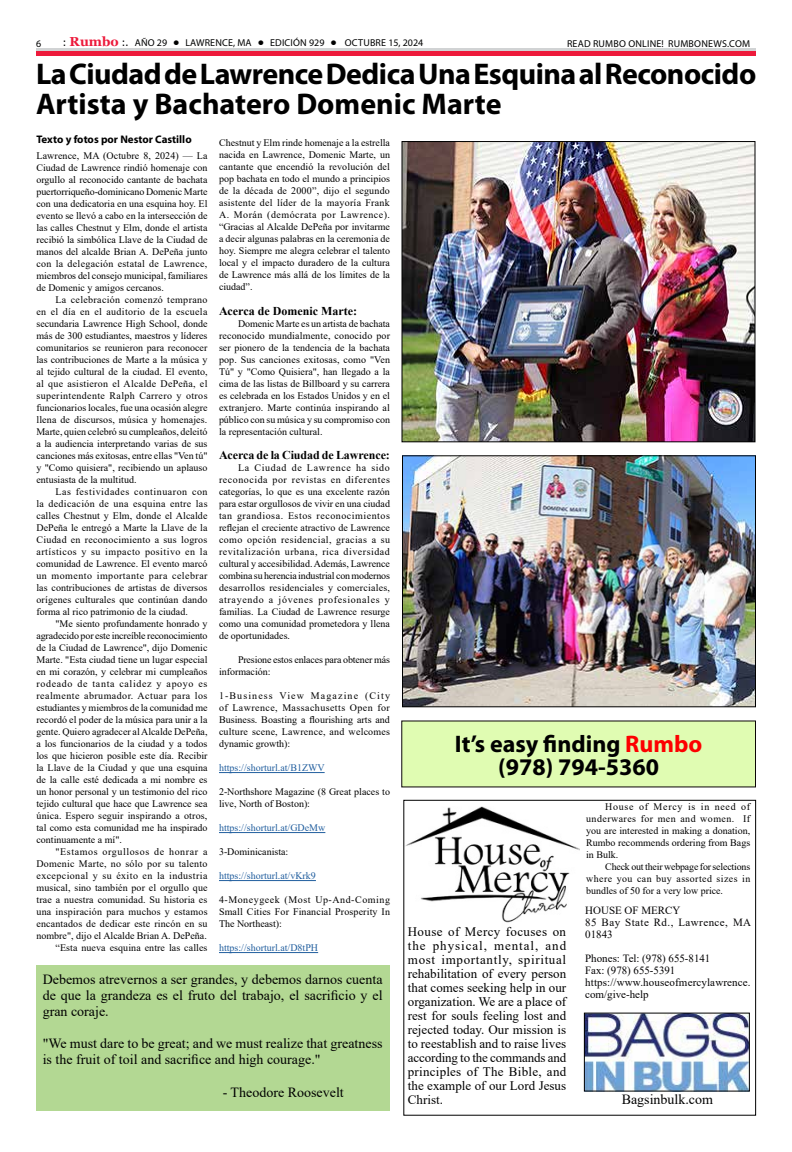
<style>
.page{position:relative;width:792px;height:1152px;background:#fff}
.page>*{position:absolute;margin:0;border:0;box-sizing:border-box;transform-origin:0 0}
.t1{font:700 30px/30px "Myriad Pro";letter-spacing:-.015em;color:#000}
.t2{font:700 24px/23.5px "Myriad Pro";color:#000;text-align:center}
.t3{font:14px/16px "Times New Roman";color:#000;text-align:justify}
.t4{font:14px "Times New Roman";color:#000101}
.t5{font:13px/14px "Times New Roman";color:#000;text-align:justify}
.t6{font:700 12px "Times New Roman";letter-spacing:-.005em;color:#000}
.t7{font:11px/12px "Times New Roman";letter-spacing:.01em;color:#030203}
.t8{font:11px/12px "Times New Roman";letter-spacing:.04em;color:#040304}
.t9{font:700 11px "Myriad Pro";color:#000}
.t10{font:11px "Times New Roman";color:#040203}
.t11{font:10px/12px "Times New Roman";color:#000;text-align:justify}
.t12{font:10px "Times New Roman";color:#215e9e}
.t13{font:10px "Myriad Pro";letter-spacing:.02em;color:#000}
.s1{font-family:"Tahoma"}
.s2{font-family:"Georgia";font-weight:700;font-size:13px;color:#ed1a3b}
.s3{font-family:"Tahoma";font-weight:700;color:#fff}
.s4{color:#fd0000}
.s5{color:#040304}
</style>
<div class="page">
<div style="left:36px;top:51px;width:720px;height:5px;background:#ed1a3b"></div>
<hr style="left:36px;top:48px;width:720px;height:2px;background:#d1d3d4">
<div style="left:36px;top:965px;width:354px;height:146px;background:#b3d893"></div>
<hr style="left:219px;top:772px;width:106px;height:1px;background:#215e9e">
<hr style="left:219px;top:832px;width:106px;height:1px;background:#215e9e">
<hr style="left:219px;top:880px;width:97px;height:1px;background:#215e9e">
<hr style="left:219px;top:952px;width:99px;height:1px;background:#215e9e">
<img style="left:404px;top:458px;width:350px;height:247px">
<div style="left:402px;top:456px;width:354px;height:251px;border:1px solid #000"></div>
<img style="left:404px;top:143px;width:349px;height:297px">
<div style="left:402px;top:141px;width:353px;height:301px;border:1px solid #000"></div>
<img style="left:586px;top:1015px;width:162px;height:74px">
<div style="left:584px;top:1013px;width:166px;height:78px;border:1px solid #000"></div>
<img style="left:405px;top:806px;width:174px;height:117px">
<div style="left:403px;top:800px;width:353px;height:316px;border:1px solid #000"></div>
<div style="left:402px;top:721px;width:354px;height:66px;background:#e0fcb2"></div>
<p class="t13" style="left:36px;top:37px;width:7px">6</p>
<p class="t13" style="left:63px;top:36px;width:362px"><span class="s1">:</span> <span class="s2">Rumbo</span> <span class="s1">:.</span> AÑO 29 <span class="s3">•</span> LAWRENCE, MA <span class="s3">•</span> EDICIÓN 929 <span class="s3">•</span> OCTUBRE 15, 2024</p>
<p class="t13" style="left:567px;top:37px;width:185px">READ RUMBO ONLINE! RUMBONEWS.COM</p>
<h1 class="t1" style="left:36px;top:58px;width:722px">La Ciudad de Lawrence Dedica Una Esquina al Reconocido<br>Artista y Bachatero Domenic Marte</h1>
<p class="t9" style="left:36px;top:132px;width:157px">Texto y fotos por Nestor Castillo</p>
<p class="t11" style="left:36px;top:150px;width:173px">Lawrence, MA (Octubre 8, 2024) — La Ciudad de Lawrence rindió homenaje con orgullo al reconocido cantante de bachata puertorriqueño-dominicano Domenic Marte con una dedicatoria en una esquina hoy. El evento se llevó a cabo en la intersección de las calles Chestnut y Elm, donde el artista recibió la simbólica Llave de la Ciudad de manos del alcalde Brian A. DePeña junto con la delegación estatal de Lawrence, miembros del consejo municipal, familiares de Domenic y amigos cercanos.</p>
<p class="t11" style="left:36px;top:294px;width:173px;text-indent:19px">La celebración comenzó temprano en el día en el auditorio de la escuela secundaria Lawrence High School, donde más de 300 estudiantes, maestros y líderes comunitarios se reunieron para reconocer las contribuciones de Marte a la música y al tejido cultural de la ciudad. El evento, al que asistieron el Alcalde DePeña, el superintendente Ralph Carrero y otros funcionarios locales, fue una ocasión alegre llena de discursos, música y homenajes.<br>Marte, quien celebró su cumpleaños, deleitó a la audiencia interpretando varias de sus canciones más exitosas, entre ellas "Ven tú" y "Como quisiera", recibiendo un aplauso entusiasta de la multitud.</p>
<p class="t11" style="left:36px;top:486px;width:173px;text-indent:19px">Las festividades continuaron con la dedicación de una esquina entre las calles Chestnut y Elm, donde el Alcalde DePeña le entregó a Marte la Llave de la Ciudad en reconocimiento a sus logros artísticos y su impacto positivo en la comunidad de Lawrence. El evento marcó un momento importante para celebrar las contribuciones de artistas de diversos orígenes culturales que continúan dando forma al rico patrimonio de la ciudad.</p>
<p class="t11" style="left:36px;top:618px;width:173px;text-indent:19px">"Me siento profundamente honrado y agradecido por este increíble reconocimiento de la Ciudad de Lawrence", dijo Domenic Marte. "Esta ciudad tiene un lugar especial en mi corazón, y celebrar mi cumpleaños rodeado de tanta calidez y apoyo es realmente abrumador. Actuar para los estudiantes y miembros de la comunidad me recordó el poder de la música para unir a la gente. Quiero agradecer al Alcalde DePeña, a los funcionarios de la ciudad y a todos los que hicieron posible este día. Recibir la Llave de la Ciudad y que una esquina de la calle esté dedicada a mi nombre es un honor personal y un testimonio del rico tejido cultural que hace que Lawrence sea única. Espero seguir inspirando a otros, tal como esta comunidad me ha inspirado continuamente a mí".</p>
<p class="t11" style="left:36px;top:846px;width:173px;text-align:right">"Estamos orgullosos de honrar a Domenic Marte, no sólo por su talento excepcional y su éxito en la industria musical, sino también por el orgullo que trae a nuestra comunidad. Su historia es una inspiración para muchos y estamos encantados de dedicar este rincón en su nombre", dijo el Alcalde Brian A. DePeña. “Esta nueva esquina entre las calles</p>
<p class="t11" style="left:219px;top:137px;width:173px">Chestnut y Elm rinde homenaje a la estrella nacida en Lawrence, Domenic Marte, un cantante que encendió la revolución del pop bachata en todo el mundo a principios de la década de 2000”, dijo el segundo asistente del líder de la mayoría Frank A. Morán (demócrata por Lawrence). “Gracias al Alcalde DePeña por invitarme a decir algunas palabras en la ceremonia de hoy. Siempre me alegra celebrar el talento local y el impacto duradero de la cultura de Lawrence más allá de los límites de la ciudad”.</p>
<p class="t6" style="left:219px;top:303px;width:140px">Acerca de Domenic Marte:</p>
<p class="t11" style="left:219px;top:318px;width:173px;text-indent:19px">Domenic Marte es un artista de bachata reconocido mundialmente, conocido por ser pionero de la tendencia de la bachata pop. Sus canciones exitosas, como "Ven Tú" y "Como Quisiera", han llegado a la cima de las listas de Billboard y su carrera es celebrada en los Estados Unidos y en el extranjero. Marte continúa inspirando al público con su música y su compromiso con la representación cultural.</p>
<p class="t6" style="left:219px;top:447px;width:172px">Acerca de la Ciudad de Lawrence:</p>
<p class="t11" style="left:219px;top:462px;width:173px;text-indent:19px">La Ciudad de Lawrence ha sido reconocida por revistas en diferentes categorías, lo que es una excelente razón para estar orgullosos de vivir en una ciudad tan grandiosa. Estos reconocimientos reflejan el creciente atractivo de Lawrence como opción residencial, gracias a su revitalización urbana, rica diversidad cultural y accesibilidad. Además, Lawrence combina su herencia industrial con modernos desarrollos residenciales y comerciales, atrayendo a jóvenes profesionales y familias. La Ciudad de Lawrence resurge como una comunidad prometedora y llena de oportunidades.</p>
<p class="t11" style="left:219px;top:654px;width:173px;text-indent:19px">Presione estos enlaces para obtener más información:</p>
<p class="t11" style="left:219px;top:690px;width:173px">1-Business View Magazine (City of Lawrence, Massachusetts Open for Business. Boasting a flourishing arts and culture scene, Lawrence, and welcomes dynamic growth):</p>
<p class="t12" style="left:219px;top:761px;width:107px">https://shorturl.at/B1ZWV</p>
<p class="t11" style="left:219px;top:786px;width:173px">2-Northshore Magazine (8 Great places to live, North of Boston):</p>
<p class="t12" style="left:219px;top:821px;width:108px">https://shorturl.at/GDeMw</p>
<p class="t11" style="left:219px;top:846px;width:71px">3-Dominicanista:</p>
<p class="t12" style="left:219px;top:869px;width:98px">https://shorturl.at/vKrk9</p>
<p class="t11" style="left:219px;top:894px;width:173px">4-Moneygeek (Most Up-And-Coming Small Cities For Financial Prosperity In The Northeast):</p>
<p class="t12" style="left:219px;top:941px;width:101px">https://shorturl.at/D8tPH</p>
<h3 class="t3" style="left:43px;top:971px;width:341px">Debemos atrevernos a ser grandes, y debemos darnos cuenta de que la grandeza es el fruto del trabajo, el sacrificio y el gran coraje.</h3>
<h3 class="t3" style="left:43px;top:1035px;width:341px">"We must dare to be great; and we must realize that greatness is the fruit of toil and sacrifice and high courage."</h3>
<h3 class="t3" style="left:223px;top:1083px;width:123px">- Theodore Roosevelt</h3>
<h2 class="t2" style="left:455px;top:731px;width:249px">It’s easy finding <span class="s4">Rumbo </span>(978) 794-5360</h2>
<p class="t5" style="left:408px;top:925px;width:160px">House of Mercy focuses on the physical, mental, and most importantly, spiritual rehabilitation of every person that comes seeking help in our organization. We are a place of rest for souls feeling lost and rejected today. Our mission is to reestablish and to raise lives according to the commands and principles of The Bible, and the example of our Lord Jesus Christ.</p>
<p class="t11" style="left:586px;top:801px;width:166px;text-indent:19px">House of Mercy is in need of underwares for men and women. If you are interested in making a donation, Rumbo recommends ordering from Bags in Bulk.</p>
<p class="t11" style="left:586px;top:861px;width:166px;text-indent:19px">Check out their webpage for selections where you can buy assorted sizes in bundles of 50 for a very low price.</p>
<p class="t8" style="left:585px;top:904px;width:167px">HOUSE OF MERCY<br>85 Bay State Rd., Lawrence, MA<br>01843</p>
<p class="t7" style="left:585px;top:952px;width:167px"><span class="s5">Phones:</span> Tel: (978) 655-8141<br>Fax: (978) 655-5391 https://www.houseofmercylawrence.</p>
<p class="t10" style="left:585px;top:986px;width:65px">com/give-help</p>
<h3 class="t4" style="left:622px;top:1089px;width:93px">Bagsinbulk.com</h3>
</div>
